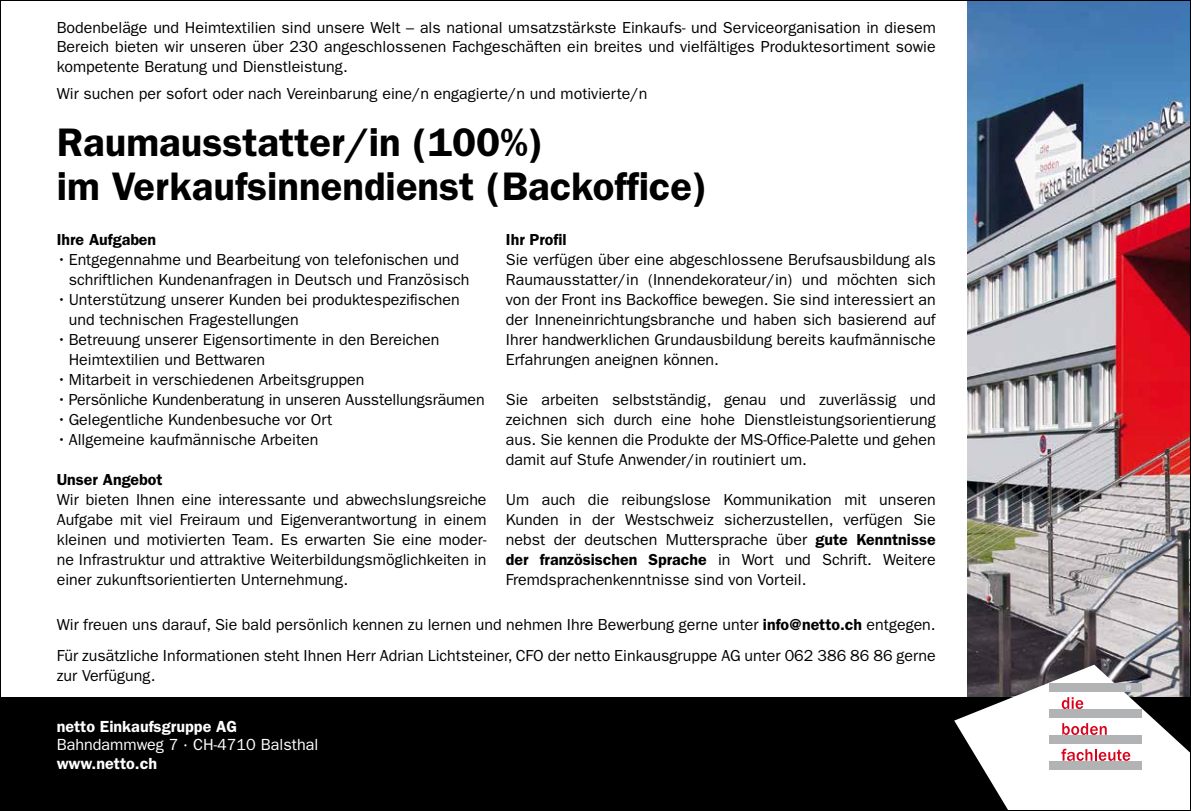
<style>
.page{position:relative;width:1191px;height:811px;background:#fff}
.page>*{position:absolute;margin:0;border:0;box-sizing:border-box;transform-origin:0 0}
.t1{font:600 40px/44px "ITC Franklin Gothic Std";color:#000}
.t2{font:600 16.2px "ITC Franklin Gothic Std";color:#fff}
.t3{font:16.2px "ITC Franklin Gothic Std";color:#fff}
.t4{font:16px/20px "ITC Franklin Gothic Std";color:#000;text-align:justify}
.t5{font:600 16px "ITC Franklin Gothic Std";color:#000}
.s1{font-weight:600}
</style>
<div class="page">
<img style="left:967px;top:2px;width:222px;height:662px">
<div style="left:0;top:697px;width:1191px;height:114px;background:#000"></div>
<svg style="left:954px;top:664px;width:235px;height:145px"></svg>
<p class="t4" style="left:57px;top:18px;width:880px;line-height:19.2px">Bodenbeläge und Heimtextilien sind unsere Welt – als national umsatzstärkste Einkaufs- und Serviceorganisation in diesem Bereich bieten wir unseren über 230 angeschlossenen Fachgeschäften ein breites und vielfältiges Produktesortiment sowie kompetente Beratung und Dienstleistung.</p>
<p class="t4" style="left:57px;top:84px;width:592px">Wir suchen per sofort oder nach Vereinbarung eine/n engagierte/n und motivierte/n</p>
<h1 class="t1" style="left:57px;top:121px;width:652px">Raumausstatter/in (100%)<br>im Verkaufsinnendienst (Backoffice)</h1>
<p class="t5" style="left:57px;top:230px;width:101px">Ihre Aufgaben</p>
<p class="t4" style="left:69px;top:249px;width:402px;text-indent:-12px">•Entgegennahme und Bearbeitung von telefonischen und schriftlichen Kundenanfragen in Deutsch und Französisch</p>
<p class="t4" style="left:69px;top:289px;width:393px;text-indent:-12px">•Unterstützung unserer Kunden bei produktespezifischen und technischen Fragestellungen</p>
<p class="t4" style="left:69px;top:329px;width:372px;text-indent:-12px">•Betreuung unserer Eigensortimente in den Bereichen<br>Heimtextilien und Bettwaren</p>
<p class="t4" style="left:57px;top:369px;width:309px">• Mitarbeit in verschiedenen Arbeitsgruppen</p>
<p class="t4" style="left:57px;top:389px;width:429px">• Persönliche Kundenberatung in unseren Ausstellungsräumen</p>
<p class="t4" style="left:57px;top:409px;width:277px">•Gelegentliche Kundenbesuche vor Ort</p>
<p class="t4" style="left:57px;top:429px;width:263px">•Allgemeine kaufmännische Arbeiten</p>
<p class="t5" style="left:57px;top:470px;width:107px">Unser Angebot</p>
<p class="t4" style="left:57px;top:489px;width:431px">Wir bieten Ihnen eine interessante und abwechslungsreiche Aufgabe mit viel Freiraum und Eigenverantwortung in einem kleinen und motivierten Team. Es erwarten Sie eine moder&shy;ne Infrastruktur und attraktive Weiterbildungsmöglichkeiten in einer zukunftsorientierten Unternehmung.</p>
<p class="t5" style="left:506px;top:230px;width:62px">Ihr Profil</p>
<p class="t4" style="left:506px;top:249px;width:431px">Sie verfügen über eine abgeschlossene Berufsausbildung als Raumausstatter/in (Innendekorateur/in) und möchten sich von der Front ins Backoffice bewegen. Sie sind interessiert an der Inneneinrichtungsbranche und haben sich basierend auf Ihrer handwerklichen Grundausbildung bereits kaufmännische Erfahrungen aneignen können.</p>
<p class="t4" style="left:506px;top:389px;width:431px">Sie arbeiten selbstständig, genau und zuverlässig und zeichnen sich durch eine hohe Dienstleistungsorientierung aus. Sie kennen die Produkte der MS-Office-Palette und gehen damit auf Stufe Anwender/in routiniert um.</p>
<p class="t4" style="left:506px;top:489px;width:431px">Um auch die reibungslose Kommunikation mit unseren Kunden in der Westschweiz sicherzustellen, verfügen Sie nebst der deutschen Muttersprache über <span class="s1">gute Kenntnisse der französischen Sprache</span> in Wort und Schrift. Weitere Fremdsprachenkenntnisse sind von Vorteil.</p>
<p class="t4" style="left:57px;top:609px;width:880px;line-height:31.4px">Wir freuen uns darauf, Sie bald persönlich kennen zu lernen und nehmen Ihre Bewerbung gerne unter <span class="s1">info@netto.ch</span> entgegen.<br>Für zusätzliche Informationen steht Ihnen Herr Adrian Lichtsteiner, CFO der netto Einkausgruppe AG unter 062 386 86 86 gerne</p>
<p class="t4" style="left:57px;top:666px;width:100px">zur Verfügung.</p>
<p class="t2" style="left:57px;top:717px;width:182px">netto Einkaufsgruppe AG</p>
<p class="t3" style="left:57px;top:735px;width:263px">Bahndammweg 7 · CH-4710 Balsthal</p>
<p class="t2" style="left:57px;top:753px;width:102px">www.netto.ch</p>
</div>
